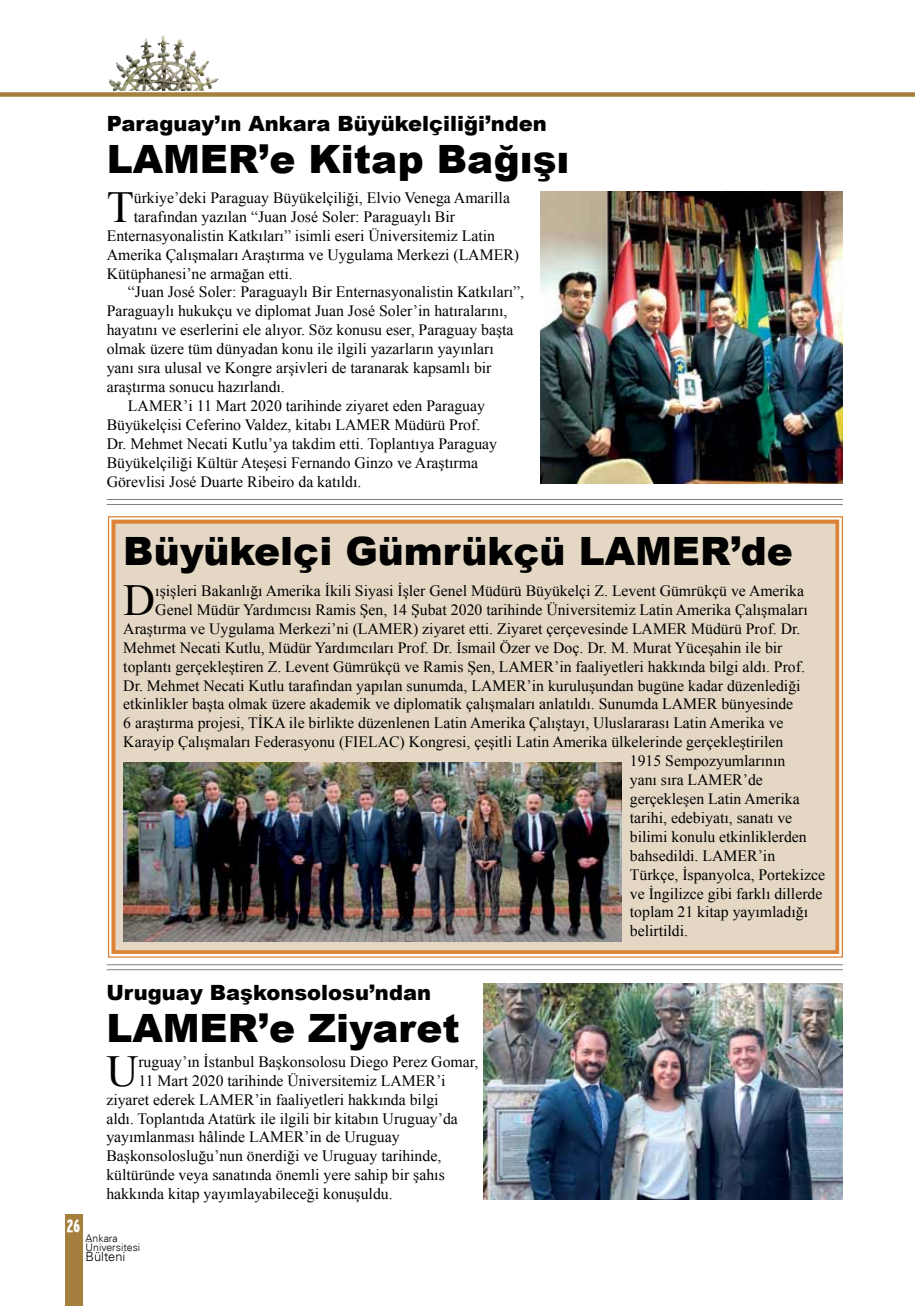
<style>
.page{position:relative;width:915px;height:1306px;background:#fff}
.page>*{position:absolute;margin:0;border:0;box-sizing:border-box;transform-origin:0 0}
.t1{font:44.25px "Times New Roman";color:#000}
.t2{font:900 39px "Arial";color:#000}
.t3{font:900 21px "Arial";color:#000}
.t4{font:18px "Interstate Black Compressed TR";color:#fff}
.t5{font:15.75px "Times New Roman";color:#000}
.t6{font:300 12.75px "Univers LT Std 45";color:#000}
.t7{font:300 10.5px/9px "Univers LT Std 45";color:#000}
</style>
<div class="page">
<div style="left:65px;top:1214px;width:17px;height:91px;background:#a57f3e"></div>
<div style="left:0;top:92px;width:914px;height:5px;background:#a57f3e"></div>
<img style="left:125px;top:36px;width:38px;height:39px">
<img style="left:540px;top:192px;width:302px;height:291px">
<hr style="left:107px;top:499px;width:735px;height:1px;background:#808285">
<hr style="left:107px;top:504px;width:735px;height:1px;background:#808285">
<hr style="left:107px;top:964px;width:735px;height:1px;background:#808285">
<hr style="left:107px;top:969px;width:735px;height:1px;background:#808285">
<div style="left:107px;top:516px;width:736px;height:442px;background:#e4d8c5"></div>
<div style="left:112px;top:520px;width:726px;height:433px;border:4px solid #dd8237"></div>
<img style="left:123px;top:762px;width:498px;height:179px">
<img style="left:483px;top:983px;width:359px;height:216px">
<h3 class="t3" style="left:107px;top:112px;width:441px">Paraguay’ın Ankara Büyükelçiliği’nden</h3>
<h2 class="t2" style="left:107px;top:137px;width:464px">LAMER’e Kitap Bağışı</h2>
<h1 class="t1" style="left:107px;top:181px;width:29px">T</h1>
<p class="t5" style="left:134px;top:188px;width:377px">ürkiye’deki Paraguay Büyükelçiliği, Elvio Venega Amarilla</p>
<p class="t5" style="left:134px;top:207px;width:323px">tarafından yazılan “Juan José Soler: Paraguaylı Bir</p>
<p class="t5" style="left:107px;top:226px;width:390px">Enternasyonalistin Katkıları” isimli eseri Üniversitemiz Latin</p>
<p class="t5" style="left:107px;top:245px;width:414px">Amerika Çalışmaları Araştırma ve Uygulama Merkezi (LAMER)</p>
<p class="t5" style="left:107px;top:264px;width:187px">Kütüphanesi’ne armağan etti.</p>
<p class="t5" style="left:128px;top:283px;width:397px">“Juan José Soler: Paraguaylı Bir Enternasyonalistin Katkıları”,</p>
<p class="t5" style="left:107px;top:302px;width:402px">Paraguaylı hukukçu ve diplomat Juan José Soler’in hatıralarını,</p>
<p class="t5" style="left:107px;top:321px;width:408px">hayatını ve eserlerini ele alıyor. Söz konusu eser, Paraguay başta</p>
<p class="t5" style="left:107px;top:340px;width:388px">olmak üzere tüm dünyadan konu ile ilgili yazarların yayınları</p>
<p class="t5" style="left:107px;top:358px;width:386px">yanı sıra ulusal ve Kongre arşivleri de taranarak kapsamlı bir</p>
<p class="t5" style="left:107px;top:377px;width:180px">araştırma sonucu hazırlandı.</p>
<p class="t5" style="left:128px;top:396px;width:358px">LAMER’i 11 Mart 2020 tarihinde ziyaret eden Paraguay</p>
<p class="t5" style="left:107px;top:415px;width:375px">Büyükelçisi Ceferino Valdez, kitabı LAMER Müdürü Prof.</p>
<p class="t5" style="left:107px;top:434px;width:392px">Dr. Mehmet Necati Kutlu’ya takdim etti. Toplantıya Paraguay</p>
<p class="t5" style="left:107px;top:453px;width:372px">Büyükelçiliği Kültür Ateşesi Fernando Ginzo ve Araştırma</p>
<p class="t5" style="left:107px;top:472px;width:256px">Görevlisi José Duarte Ribeiro da katıldı.</p>
<h2 class="t2" style="left:123px;top:529px;width:670px">Büyükelçi Gümrükçü LAMER’de</h2>
<h1 class="t1" style="left:123px;top:574px;width:33px">D</h1>
<p class="t5" style="left:155px;top:581px;width:650px">ışişleri Bakanlığı Amerika İkili Siyasi İşler Genel Müdürü Büyükelçi Z. Levent Gümrükçü ve Amerika</p>
<p class="t5" style="left:155px;top:600px;width:653px">Genel Müdür Yardımcısı Ramis Şen, 14 Şubat 2020 tarihinde Üniversitemiz Latin Amerika Çalışmaları</p>
<p class="t5" style="left:123px;top:619px;width:678px">Araştırma ve Uygulama Merkezi’ni (LAMER) ziyaret etti. Ziyaret çerçevesinde LAMER Müdürü Prof. Dr.</p>
<p class="t5" style="left:123px;top:638px;width:660px">Mehmet Necati Kutlu, Müdür Yardımcıları Prof. Dr. İsmail Özer ve Doç. Dr. M. Murat Yüceşahin ile bir</p>
<p class="t5" style="left:123px;top:657px;width:683px">toplantı gerçekleştiren Z. Levent Gümrükçü ve Ramis Şen, LAMER’in faaliyetleri hakkında bilgi aldı. Prof.</p>
<p class="t5" style="left:123px;top:676px;width:678px">Dr. Mehmet Necati Kutlu tarafından yapılan sunumda, LAMER’in kuruluşundan bugüne kadar düzenlediği</p>
<p class="t5" style="left:123px;top:695px;width:671px">etkinlikler başta olmak üzere akademik ve diplomatik çalışmaları anlatıldı. Sunumda LAMER bünyesinde</p>
<p class="t5" style="left:123px;top:714px;width:661px">6 araştırma projesi, TİKA ile birlikte düzenlenen Latin Amerika Çalıştayı, Uluslararası Latin Amerika ve</p>
<p class="t5" style="left:123px;top:733px;width:661px">Karayip Çalışmaları Federasyonu (FIELAC) Kongresi, çeşitli Latin Amerika ülkelerinde gerçekleştirilen</p>
<p class="t5" style="left:629px;top:751px;width:157px">1915 Sempozyumlarının</p>
<p class="t5" style="left:629px;top:770px;width:134px">yanı sıra LAMER’de</p>
<p class="t5" style="left:629px;top:789px;width:171px">gerçekleşen Latin Amerika</p>
<p class="t5" style="left:629px;top:808px;width:164px">tarihi, edebiyatı, sanatı ve</p>
<p class="t5" style="left:629px;top:827px;width:178px">bilimi konulu etkinliklerden</p>
<p class="t5" style="left:629px;top:846px;width:147px">bahsedildi. LAMER’in</p>
<p class="t5" style="left:629px;top:865px;width:197px">Türkçe, İspanyolca, Portekizce</p>
<p class="t5" style="left:629px;top:884px;width:194px">ve İngilizce gibi farklı dillerde</p>
<p class="t5" style="left:629px;top:903px;width:180px">toplam 21 kitap yayımladığı</p>
<p class="t5" style="left:629px;top:922px;width:60px">belirtildi.</p>
<h3 class="t3" style="left:106px;top:980px;width:326px">Uruguay Başkonsolosu’ndan</h3>
<h2 class="t2" style="left:106px;top:1005px;width:355px">LAMER’e Ziyaret</h2>
<h1 class="t1" style="left:106px;top:1045px;width:33px">U</h1>
<p class="t5" style="left:138px;top:1052px;width:341px">ruguay’ın İstanbul Başkonsolosu Diego Perez Gomar,</p>
<p class="t5" style="left:138px;top:1071px;width:308px">11 Mart 2020 tarihinde Üniversitemiz LAMER’i</p>
<p class="t5" style="left:106px;top:1090px;width:333px">ziyaret ederek LAMER’in faaliyetleri hakkında bilgi</p>
<p class="t5" style="left:106px;top:1109px;width:353px">aldı. Toplantıda Atatürk ile ilgili bir kitabın Uruguay’da</p>
<p class="t5" style="left:106px;top:1128px;width:295px">yayımlanması hâlinde LAMER’in de Uruguay</p>
<p class="t5" style="left:106px;top:1146px;width:336px">Başkonsolosluğu’nun önerdiği ve Uruguay tarihinde,</p>
<p class="t5" style="left:106px;top:1165px;width:340px">kültüründe veya sanatında önemli yere sahip bir şahıs</p>
<p class="t5" style="left:106px;top:1184px;width:288px">hakkında kitap yayımlayabileceği konuşuldu.</p>
<p class="t4" style="left:67px;top:1215px;width:15px">26</p>
<p class="t7" style="left:86px;top:1233px;width:56px">Ankara<br>Üniversitesi</p>
<p class="t6" style="left:86px;top:1248px;width:41px">Bülteni</p>
</div>
